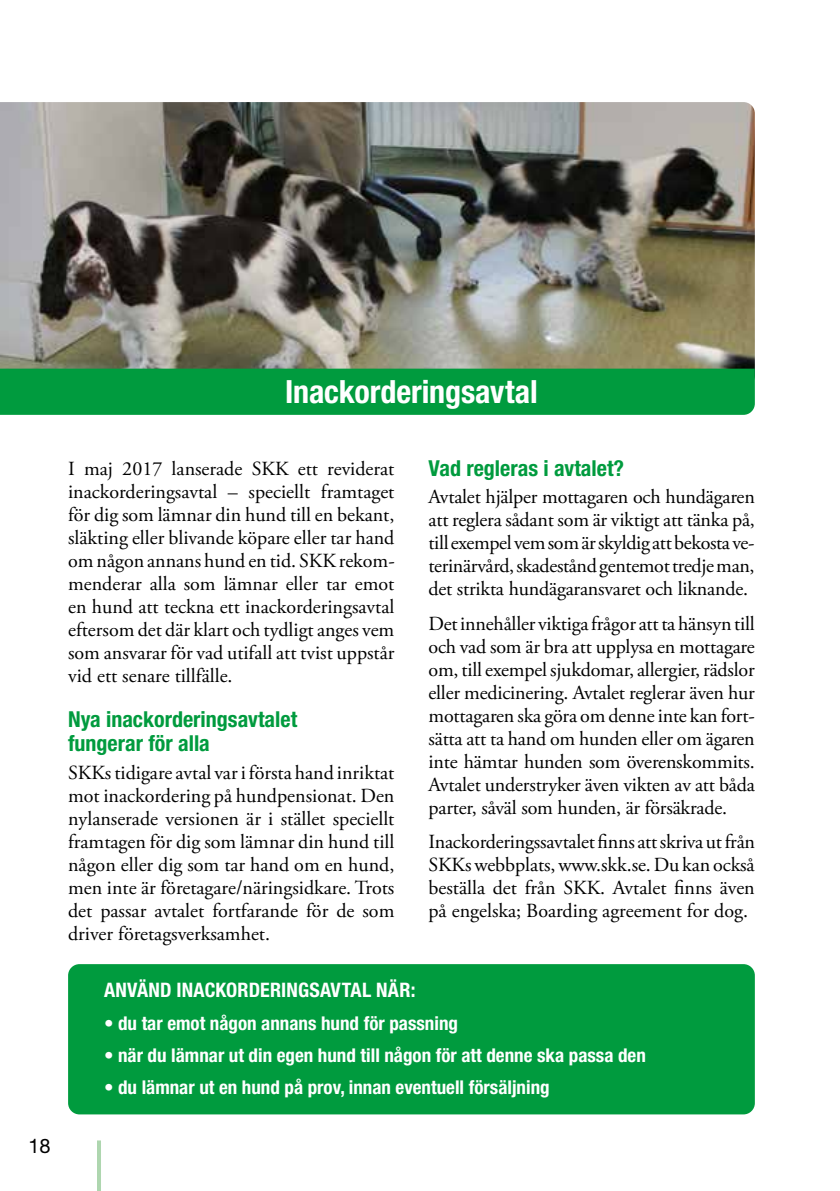
<style>
.page{position:relative;width:840px;height:1191px;background:#fff}
.page>*{position:absolute;margin:0;border:0;box-sizing:border-box;transform-origin:0 0}
.t1{font:700 condensed 32px "Helvetica Neue LT Std";letter-spacing:-.005em;color:#fff}
.t2{font:700 condensed 22px/24px "Helvetica Neue LT Std";color:#009b3e}
.t3{font:20px/23px "Adobe Garamond Pro";color:#000;text-align:justify}
.t4{font:700 condensed 20px "Helvetica Neue LT Std";letter-spacing:.005em;color:#fff}
.t5{font:20px "Helvetica Neue LT Std";color:#000}
.t6{font:700 condensed 19px "Helvetica Neue LT Std";color:#fff}
</style>
<div class="page">
<hr style="left:97px;top:1140px;width:4px;height:51px;background:#aed6af">
<img style="left:0;top:102px;width:754px;height:267px">
<div style="left:0;top:369px;width:754px;height:46px;background:#009b3e"></div>
<div style="left:68px;top:964px;width:686px;height:150px;background:#009b3e;border-radius:11px"></div>
<h1 class="t1" style="left:285px;top:372px;width:254px">Inackorderingsavtal</h1>
<p class="t5" style="left:28px;top:1134px;width:24px">18</p>
<p class="t3" style="left:68px;top:457px;width:328px">I maj 2017 lanserade SKK ett reviderat inackorderingsavtal – speciellt framtaget för dig som lämnar din hund till en bekant, släkting eller blivande köpare eller tar hand om någon annans hund en tid. SKK rekom&shy;menderar alla som lämnar eller tar emot en hund att teckna ett inackorderingsavtal eftersom det där klart och tydligt anges vem som ansvarar för vad utifall att tvist uppstår vid ett senare tillfälle.</p>
<p class="t2" style="left:68px;top:707px;width:230px">Nya inackorderingsavtalet fungerar för alla</p>
<p class="t3" style="left:68px;top:761px;width:328px">SKKs tidigare avtal var i första hand inriktat mot inackordering på hundpensionat. Den nylanserade versionen är i stället speciellt framtagen för dig som lämnar din hund till någon eller dig som tar hand om en hund, men inte är företagare/näringsidkare. Trots det passar avtalet fortfarande för de som driver företagsverksamhet.</p>
<p class="t2" style="left:428px;top:456px;width:197px">Vad regleras i avtalet?</p>
<p class="t3" style="left:428px;top:486px;width:328px">Avtalet hjälper mottagaren och hundägaren att reglera sådant som är viktigt att tänka på, till exempel vem som är skyldig att bekosta ve&shy;terinärvård, skadestånd gentemot tredje man, det strikta hundägaransvaret och liknande.</p>
<p class="t3" style="left:428px;top:612px;width:328px">Det innehåller viktiga frågor att ta hänsyn till och vad som är bra att upplysa en mottagare om, till exempel sjukdomar, allergier, rädslor eller medicinering. Avtalet reglerar även hur mottagaren ska göra om denne inte kan fort&shy;sätta att ta hand om hunden eller om ägaren inte hämtar hunden som överenskommits.<br>Avtalet understryker även vikten av att båda parter, såväl som hunden, är försäkrade.</p>
<p class="t3" style="left:428px;top:831px;width:328px">Inackorderingssavtalet finns att skriva ut från SKKs webbplats, www.skk.se. Du kan också beställa det från SKK. Avtalet finns även på engelska; Boarding agreement for dog.</p>
<p class="t4" style="left:104px;top:978px;width:313px">ANVÄND INACKORDERINGSAVTAL NÄR:</p>
<p class="t6" style="left:104px;top:1011px;width:355px">• du tar emot någon annans hund för passning</p>
<p class="t6" style="left:104px;top:1043px;width:543px">• när du lämnar ut din egen hund till någon för att denne ska passa den</p>
<p class="t6" style="left:104px;top:1075px;width:447px">• du lämnar ut en hund på prov, innan eventuell försäljning</p>
</div>
